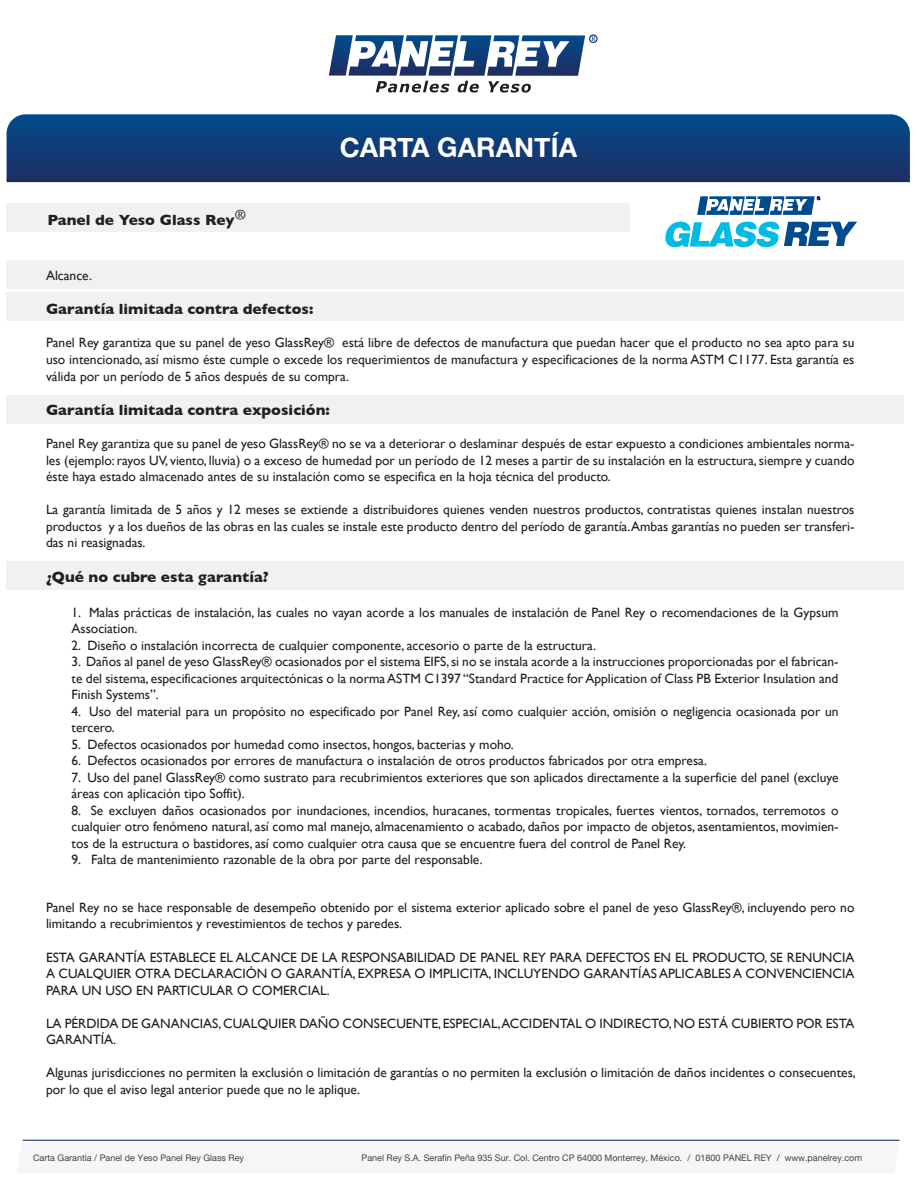
<style>
.page{position:relative;width:917px;height:1188px;background:#fff}
.page>*{position:absolute;margin:0;border:0;box-sizing:border-box;transform-origin:0 0}
.t1{font:27px "Alte Haas Grotesk Bold";color:#fff}
.t2{font:700 15px "Gill Sans";color:#231f20}
.t3{font:13.5px/16.5px "Gill Sans";color:#231f20;text-align:justify}
.t4{font:9px "Alte Haas Grotesk";color:#404041}
.s1{font-family:"Adobe Caslon Pro";font-weight:400;font-size:21px}
</style>
<div class="page">
<div style="left:6px;top:261px;width:898px;height:28px;background:#f1f1f2"></div>
<div style="left:6px;top:396px;width:898px;height:28px;background:#f1f1f2"></div>
<div style="left:6px;top:562px;width:898px;height:28px;background:#f1f1f2"></div>
<div style="left:6px;top:292px;width:898px;height:29px;background:#f1f1f2"></div>
<svg style="left:697px;top:196px;width:124px;height:19px"></svg>
<svg style="left:665px;top:221px;width:192px;height:26px"></svg>
<div style="left:6px;top:204px;width:624px;height:28px;background:#f1f1f2"></div>
<svg style="left:7px;top:114px;width:903px;height:68px;background:#123d77"></svg>
<div style="left:589px;top:34px;width:9px;height:9px;border:1px solid #002364;border-radius:50%"></div>
<svg style="left:328px;top:34px;width:268px;height:59px"></svg>
<hr style="left:23px;top:1139px;width:877px;height:1px;background:#002364">
<p class="t2" style="left:48px;top:211px;width:200px">Panel de Yeso Glass Rey<span class="s1">®</span></p>
<h1 class="t1" style="left:340px;top:130px;width:239px">CARTA GARANTÍA</h1>
<p class="t3" style="left:46px;top:267px;width:47px">Alcance.</p>
<p class="t2" style="left:46px;top:300px;width:269px">Garantía limitada contra defectos:</p>
<p class="t3" style="left:46px;top:334px;width:810px">Panel Rey garantiza que su panel de yeso GlassRey® está libre de defectos de manufactura que puedan hacer que el producto no sea apto para su uso intencionado, así mismo éste cumple o excede los requerimientos de manufactura y especificaciones de la norma ASTM C1177. Esta garantía es válida por un período de 5 años después de su compra.</p>
<p class="t2" style="left:46px;top:401px;width:285px">Garantía limitada contra exposición:</p>
<p class="t3" style="left:46px;top:435px;width:810px">Panel Rey garantiza que su panel de yeso GlassRey® no se va a deteriorar o deslaminar después de estar expuesto a condiciones ambientales norma&shy;les (ejemplo: rayos UV, viento, lluvia) o a exceso de humedad por un período de 12 meses a partir de su instalación en la estructura, siempre y cuando éste haya estado almacenado antes de su instalación como se especifica en la hoja técnica del producto.</p>
<p class="t3" style="left:46px;top:501px;width:810px">La garantía limitada de 5 años y 12 meses se extiende a distribuidores quienes venden nuestros productos, contratistas quienes instalan nuestros productos y a los dueños de las obras en las cuales se instale este producto dentro del período de garantía. Ambas garantías no pueden ser transferi&shy;das ni reasignadas.</p>
<p class="t2" style="left:46px;top:567px;width:224px">¿Qué no cubre esta garantía?</p>
<p class="t3" style="left:72px;top:603px;width:769px">1. Malas prácticas de instalación, las cuales no vayan acorde a los manuales de instalación de Panel Rey o recomendaciones de la Gypsum<br>Association.</p>
<p class="t3" style="left:72px;top:636px;width:526px">2. Diseño o instalación incorrecta de cualquier componente, accesorio o parte de la estructura.</p>
<p class="t3" style="left:72px;top:653px;width:769px">3. Daños al panel de yeso GlassRey® ocasionados por el sistema EIFS, si no se instala acorde a la instrucciones proporcionadas por el fabrican&shy;te del sistema, especificaciones arquitectónicas o la norma ASTM C1397 “Standard Practice for Application of Class PB Exterior Insulation and Finish Systems”.</p>
<p class="t3" style="left:72px;top:702px;width:769px">4. Uso del material para un propósito no especificado por Panel Rey, así como cualquier acción, omisión o negligencia ocasionada por un tercero.</p>
<p class="t3" style="left:72px;top:735px;width:444px">5. Defectos ocasionados por humedad como insectos, hongos, bacterias y moho.</p>
<p class="t3" style="left:72px;top:752px;width:637px">6. Defectos ocasionados por errores de manufactura o instalación de otros productos fabricados por otra empresa.</p>
<p class="t3" style="left:72px;top:768px;width:769px">7. Uso del panel GlassRey® como sustrato para recubrimientos exteriores que son aplicados directamente a la superficie del panel (excluye áreas con aplicación tipo Soffit).</p>
<p class="t3" style="left:72px;top:801px;width:769px">8. Se excluyen daños ocasionados por inundaciones, incendios, huracanes, tormentas tropicales, fuertes vientos, tornados, terremotos o cualquier otro fenómeno natural, así como mal manejo, almacenamiento o acabado, daños por impacto de objetos, asentamientos, movimien&shy;tos de la estructura o bastidores, así como cualquier otra causa que se encuentre fuera del control de Panel Rey.</p>
<p class="t3" style="left:72px;top:851px;width:413px">9. Falta de mantenimiento razonable de la obra por parte del responsable.</p>
<p class="t3" style="left:46px;top:898px;width:810px">Panel Rey no se hace responsable de desempeño obtenido por el sistema exterior aplicado sobre el panel de yeso GlassRey®, incluyendo pero no limitando a recubrimientos y revestimientos de techos y paredes.</p>
<p class="t3" style="left:46px;top:948px;width:810px">ESTA GARANTÍA ESTABLECE EL ALCANCE DE LA RESPONSABILIDAD DE PANEL REY PARA DEFECTOS EN EL PRODUCTO, SE RENUNCIA A CUALQUIER OTRA DECLARACIÓN O GARANTÍA, EXPRESA O IMPLICITA, INCLUYENDO GARANTÍAS APLICABLES A CONVENCIENCIA PARA UN USO EN PARTICULAR O COMERCIAL.</p>
<p class="t3" style="left:46px;top:1014px;width:810px">LA PÉRDIDA DE GANANCIAS, CUALQUIER DAÑO CONSECUENTE, ESPECIAL,ACCIDENTAL O INDIRECTO, NO ESTÁ CUBIERTO POR ESTA<br>GARANTÍA.</p>
<p class="t3" style="left:46px;top:1063px;width:811px">Algunas jurisdicciones no permiten la exclusión o limitación de garantías o no permiten la exclusión o limitación de daños incidentes o consecuentes, por lo que el aviso legal anterior puede que no le aplique.</p>
<p class="t4" style="left:33px;top:1152px;width:212px">Carta Garantía / Panel de Yeso Panel Rey Glass Rey</p>
<p class="t4" style="left:362px;top:1152px;width:502px">Panel Rey S.A. Serafín Peña 935 Sur. Col. Centro CP 64000 Monterrey, México. / 01800 PANEL REY / www.panelrey.com</p>
</div>
